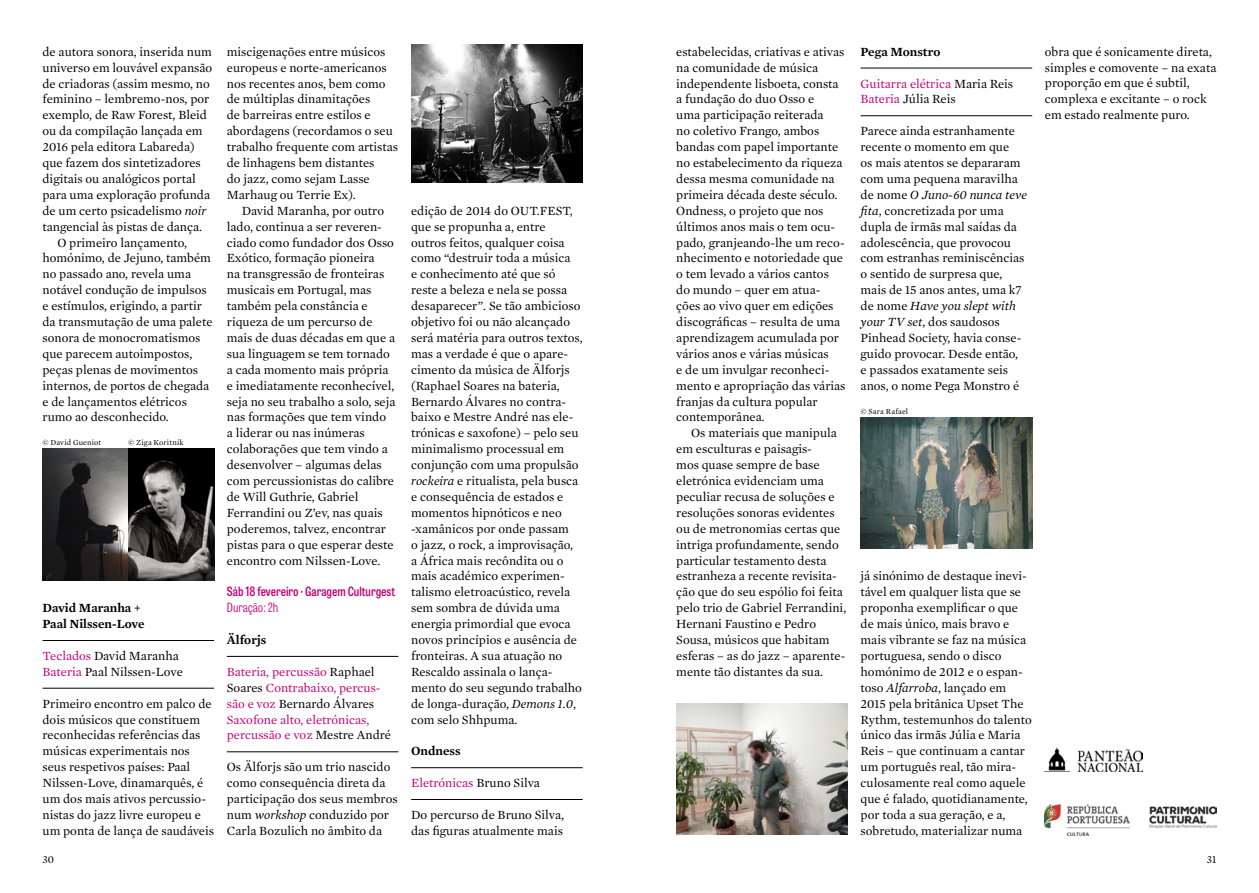
<style>
.page{position:relative;width:1259px;height:893px;background:#fff}
.page>*{position:absolute;margin:0;border:0;box-sizing:border-box;transform-origin:0 0}
.t1{font:12.75px/15.9px "Mercury Text G1";color:#000}
.t2{font:12.75px/15.9px "Mercury Text G1";color:#c4007a}
.t3{font:600 12.75px/15.9px "Mercury Text G1";color:#000}
.t4{font:600 12.75px "Tablet Gothic Condensed";color:#c4007a}
.t5{font:300 12.75px "Tablet Gothic Condensed";color:#c4007a}
.t6{font:10.8px "Mercury Text G1";color:#000}
.t7{font:7.8px "Mercury Text G1";letter-spacing:.015em;color:#000}
.s1{font-style:italic}
.s2{color:#c4007a}
.s3{color:#000}
</style>
<div class="page">
<hr style="left:43px;top:640px;width:171px;height:1px;background:#000">
<hr style="left:43px;top:688px;width:171px;height:1px;background:#000">
<hr style="left:860px;top:68px;width:172px;height:1px;background:#000">
<hr style="left:860px;top:115px;width:172px;height:1px;background:#000">
<hr style="left:227px;top:656px;width:171px;height:1px;background:#000">
<hr style="left:227px;top:751px;width:171px;height:1px;background:#000">
<hr style="left:411px;top:767px;width:172px;height:1px;background:#000">
<hr style="left:411px;top:799px;width:172px;height:1px;background:#000">
<img style="left:43px;top:449px;width:171px;height:131px">
<img style="left:411px;top:45px;width:172px;height:138px">
<img style="left:676px;top:703px;width:172px;height:132px">
<img style="left:860px;top:417px;width:172px;height:132px">
<img style="left:1048px;top:748px;width:94px;height:23px">
<img style="left:1045px;top:804px;width:171px;height:32px">
<p class="t1" style="left:43px;top:43px;width:171px">de autora sonora, inserida num</p>
<p class="t1" style="left:43px;top:59px;width:171px">universo em louvável expansão</p>
<p class="t1" style="left:43px;top:75px;width:169px">de criadoras (assim mesmo, no</p>
<p class="t1" style="left:43px;top:91px;width:168px">feminino – lembremo-nos, por</p>
<p class="t1" style="left:43px;top:106px;width:166px">exemplo, de Raw Forest, Bleid</p>
<p class="t1" style="left:43px;top:122px;width:162px">ou da compilação lançada em</p>
<p class="t1" style="left:43px;top:138px;width:154px">2016 pela editora Labareda)</p>
<p class="t1" style="left:43px;top:154px;width:160px">que fazem dos sintetizadores</p>
<p class="t1" style="left:43px;top:170px;width:155px">digitais ou analógicos portal</p>
<p class="t1" style="left:43px;top:186px;width:169px">para uma exploração profunda</p>
<p class="t1" style="left:43px;top:202px;width:166px">de um certo psicadelismo <span class="s1">noir</span></p>
<p class="t1" style="left:43px;top:218px;width:161px">tangencial às pistas de dança.</p>
<p class="t1" style="left:57px;top:234px;width:131px">O primeiro lançamento,</p>
<p class="t1" style="left:43px;top:250px;width:170px">homónimo, de Jejuno, também</p>
<p class="t1" style="left:43px;top:265px;width:150px">no passado ano, revela uma</p>
<p class="t1" style="left:43px;top:281px;width:166px">notável condução de impulsos</p>
<p class="t1" style="left:43px;top:297px;width:161px">e estímulos, erigindo, a partir</p>
<p class="t1" style="left:43px;top:313px;width:172px">da transmutação de uma palete</p>
<p class="t1" style="left:43px;top:329px;width:159px">sonora de monocromatismos</p>
<p class="t1" style="left:43px;top:345px;width:151px">que parecem autoimpostos,</p>
<p class="t1" style="left:43px;top:361px;width:157px">peças plenas de movimentos</p>
<p class="t1" style="left:43px;top:377px;width:168px">internos, de portos de chegada</p>
<p class="t1" style="left:43px;top:393px;width:146px">e de lançamentos elétricos</p>
<p class="t1" style="left:43px;top:409px;width:128px">rumo ao desconhecido.</p>
<p class="t7" style="left:43px;top:437px;width:60px">© David Gueniot</p>
<p class="t7" style="left:128px;top:437px;width:57px">© Ziga Koritnik</p>
<p class="t3" style="left:43px;top:599px;width:104px">David Maranha +<br>Paal Nilssen-Love</p>
<p class="t1" style="left:43px;top:647px;width:142px"><span class="s2">Teclados</span> David Maranha<br><span class="s2">Bateria</span> Paal Nilssen-Love</p>
<p class="t1" style="left:43px;top:695px;width:173px">Primeiro encontro em palco de dois músicos que constituem reconhecidas referências das músicas experimentais nos seus respetivos países: Paal<br>Nilssen-Love, dinamarquês, é um dos mais ativos percussio&shy;nistas do jazz livre europeu e um ponta de lança de saudáveis</p>
<p class="t1" style="left:227px;top:43px;width:173px">miscigenações entre músicos europeus e norte-americanos nos recentes anos, bem como de múltiplas dinamitações<br>de barreiras entre estilos e abordagens (recordamos o seu trabalho frequente com artistas de linhagens bem distantes<br>do jazz, como sejam Lasse<br>Marhaug ou Terrie Ex).</p>
<p class="t1" style="left:227px;top:202px;width:170px;text-indent:15px">David Maranha, por outro lado, continua a ser reveren&shy;ciado como fundador dos Osso<br>Exótico, formação pioneira<br>na transgressão de fronteiras musicais em Portugal, mas também pela constância e riqueza de um percurso de mais de duas décadas em que a sua linguagem se tem tornado a cada momento mais própria e imediatamente reconhecível, seja no seu trabalho a solo, seja nas formações que tem vindo<br>a liderar ou nas inúmeras colaborações que tem vindo a desenvolver – algumas delas com percussionistas do calibre de Will Guthrie, Gabriel<br>Ferrandini ou Z’ev, nas quais poderemos, talvez, encontrar pistas para o que esperar deste encontro com Nilssen-Love.</p>
<p class="t4" style="left:227px;top:583px;width:170px">Sáb 18 fevereiro · Garagem Culturgest</p>
<p class="t5" style="left:227px;top:599px;width:53px">Duração: 2h</p>
<p class="t3" style="left:227px;top:631px;width:41px">Älforjs</p>
<p class="t2" style="left:227px;top:663px;width:166px">Bateria, percussão <span class="s3">Raphael<br>Soares</span> Contrabaixo, percus&shy;são e voz <span class="s3">Bernardo Álvares<br></span>Saxofone alto, eletrónicas, percussão e voz <span class="s3">Mestre André</span></p>
<p class="t1" style="left:227px;top:758px;width:172px">Os Älforjs são um trio nascido como consequência direta da participação dos seus membros num <span class="s1">workshop</span> conduzido por<br>Carla Bozulich no âmbito da</p>
<p class="t1" style="left:411px;top:202px;width:173px">edição de 2014 do OUT.FEST, que se propunha a, entre outros feitos, qualquer coisa como “destruir toda a música<br>e conhecimento até que só reste a beleza e nela se possa desaparecer”. Se tão ambicioso objetivo foi ou não alcançado será matéria para outros textos, mas a verdade é que o apare&shy;cimento da música de Älforjs (Raphael Soares na bateria,<br>Bernardo Álvares no contra&shy;baixo e Mestre André nas ele&shy;trónicas e saxofone) – pelo seu minimalismo processual em conjunção com uma propulsão <span class="s1">rockeira</span> e ritualista, pela busca e consequência de estados e momentos hipnóticos e neo -xamânicos por onde passam<br>o jazz, o rock, a improvisação,<br>a África mais recôndita ou o mais académico experimen&shy;talismo eletroacústico, revela sem sombra de dúvida uma energia primordial que evoca novos princípios e ausência de fronteiras. A sua atuação no<br>Rescaldo assinala o lança&shy;mento do seu segundo trabalho de longa-duração, <span class="s1">Demons 1.0</span>, com selo Shhpuma.</p>
<p class="t3" style="left:411px;top:742px;width:51px">Ondness</p>
<p class="t2" style="left:411px;top:774px;width:130px">Eletrónicas <span class="s3">Bruno Silva</span></p>
<p class="t1" style="left:411px;top:806px;width:155px">Do percurso de Bruno Silva, das figuras atualmente mais</p>
<p class="t1" style="left:676px;top:43px;width:171px">estabelecidas, criativas e ativas na comunidade de música independente lisboeta, consta a fundação do duo Osso e<br>uma participação reiterada<br>no coletivo Frango, ambos bandas com papel importante no estabelecimento da riqueza dessa mesma comunidade na primeira década deste século.<br>Ondness, o projeto que nos últimos anos mais o tem ocu&shy;pado, granjeando-lhe um reco&shy;nhecimento e notoriedade que o tem levado a vários cantos do mundo – quer em atua&shy;ções ao vivo quer em edições discográficas – resulta de uma aprendizagem acumulada por vários anos e várias músicas<br>e de um invulgar reconheci&shy;mento e apropriação das várias franjas da cultura popular contemporânea.</p>
<p class="t1" style="left:676px;top:424px;width:171px;text-indent:15px">Os materiais que manipula em esculturas e paisagis-<br>mos quase sempre de base eletrónica evidenciam uma peculiar recusa de soluções e resoluções sonoras evidentes ou de metronomias certas que intriga profundamente, sendo particular testamento desta estranheza a recente revisita&shy;ção que do seu espólio foi feita pelo trio de Gabriel Ferrandini,<br>Hernani Faustino e Pedro<br>Sousa, músicos que habitam esferas – as do jazz – aparente&shy;mente tão distantes da sua.</p>
<p class="t3" style="left:860px;top:43px;width:81px">Pega Monstro</p>
<p class="t2" style="left:860px;top:75px;width:154px">Guitarra elétrica <span class="s3">Maria Reis<br></span>Bateria <span class="s3">Júlia Reis</span></p>
<p class="t1" style="left:860px;top:122px;width:168px">Parece ainda estranhamente recente o momento em que<br>os mais atentos se depararam com uma pequena maravilha de nome <span class="s1">O Juno-60 nunca teve fita</span>, concretizada por uma dupla de irmãs mal saídas da adolescência, que provocou com estranhas reminiscências o sentido de surpresa que, mais de 15 anos antes, uma k7 de nome <span class="s1">Have you slept with your TV set</span>, dos saudosos<br>Pinhead Society, havia conse&shy;guido provocar. Desde então, e passados exatamente seis anos, o nome Pega Monstro é</p>
<p class="t7" style="left:860px;top:405px;width:49px">© Sara Rafael</p>
<p class="t1" style="left:860px;top:568px;width:173px">já sinónimo de destaque inevi&shy;tável em qualquer lista que se proponha exemplificar o que de mais único, mais bravo e mais vibrante se faz na música portuguesa, sendo o disco homónimo de 2012 e o espan&shy;toso <span class="s1">Alfarroba</span>, lançado em<br>2015 pela britânica Upset The<br>Rythm, testemunhos do talento único das irmãs Júlia e Maria<br>Reis – que continuam a cantar um português real, tão mira&shy;culosamente real como aquele que é falado, quotidianamente, por toda a sua geração, e a, sobretudo, materializar numa</p>
<p class="t1" style="left:1045px;top:43px;width:173px">obra que é sonicamente direta, simples e comovente – na exata proporção em que é subtil, complexa e excitante – o rock em estado realmente puro.</p>
<p class="t6" style="left:43px;top:852px;width:13px">30</p>
<p class="t6" style="left:1206px;top:852px;width:11px">31</p>
</div>
